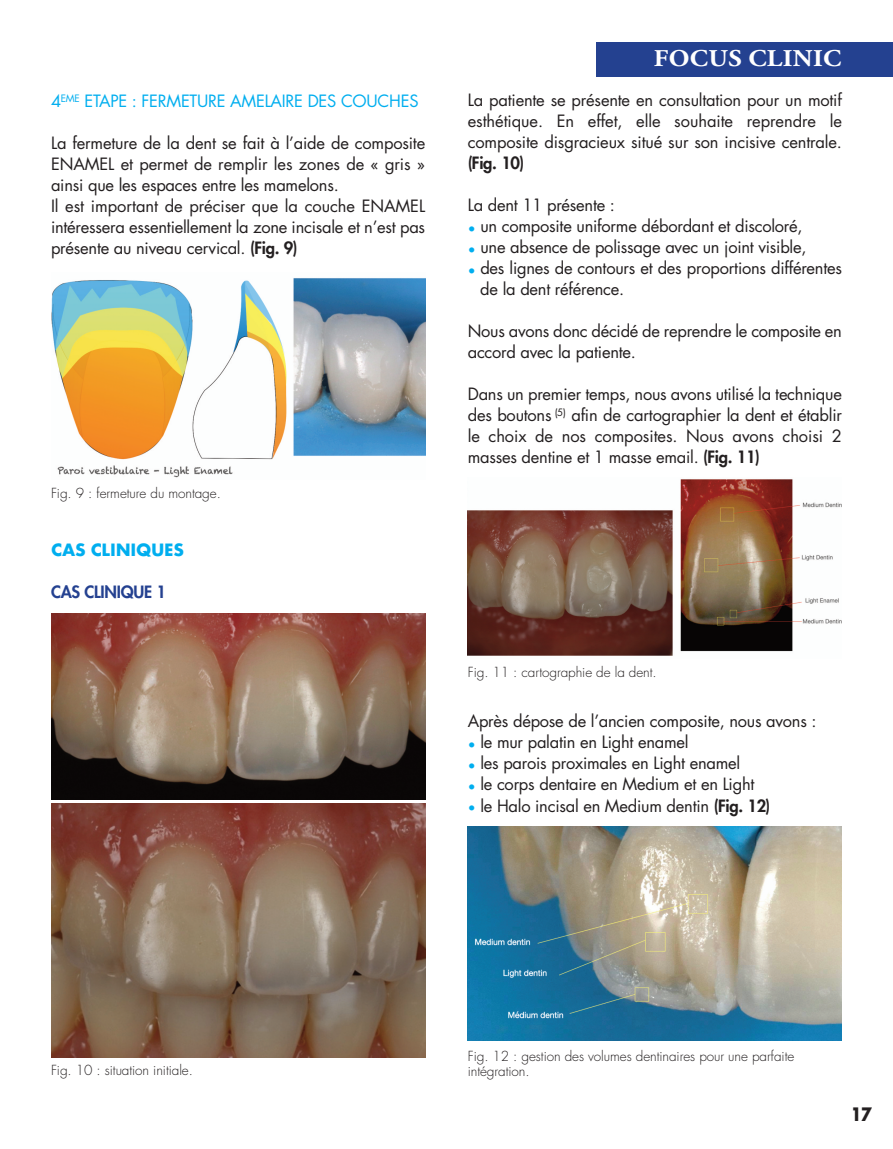
<style>
.page{position:relative;width:893px;height:1149px;background:#fff}
.page>*{position:absolute;margin:0;border:0;box-sizing:border-box;transform-origin:0 0}
.t1{font:700 24px "Adobe Garamond Pro";letter-spacing:.015em;color:#fff;scale:1.1 1}
.t2{font:700 18px "Futura";color:#231f20;scale:.9 1}
.t3{font:16.5px/21px "Futura";letter-spacing:-.015em;color:#231f20}
.t4{font:16.5px "Futura";letter-spacing:-.015em;color:#00aeef}
.t5{font:700 16.5px "Futura";letter-spacing:-.015em;color:#00aeef}
.t6{font:800 16.5px "Futura";letter-spacing:-.015em;color:#244190}
.t7{font:800 16.5px "Futura";color:#231f20}
.t8{font:300 13.5px/15px "Futura";letter-spacing:-.005em;color:#231f20}
.s1{font-weight:800}
</style>
<div class="page">
<div style="left:596px;top:43px;width:297px;height:34px;background:#244190"></div>
<img style="left:51px;top:613px;width:374px;height:185px">
<img style="left:51px;top:803px;width:374px;height:254px">
<img style="left:468px;top:826px;width:374px;height:214px">
<img style="left:51px;top:278px;width:374px;height:200px">
<img style="left:468px;top:479px;width:374px;height:177px">
<p class="t4" style="left:51px;top:94px;width:369px">4<sup>EME</sup> ETAPE : FERMETURE AMELAIRE DES COUCHES</p>
<p class="t3" style="left:51px;top:134px;width:376px">La fermeture de la dent se fait à l’aide de composite ENAMEL et permet de remplir les zones de « gris » ainsi que les espaces entre les mamelons.<br>Il est important de préciser que la couche ENAMEL intéressera essentiellement la zone incisale et n’est pas présente au niveau cervical. <span class="s1">(Fig. 9)</span></p>
<p class="t8" style="left:51px;top:487px;width:171px">Fig. 9 : fermeture du montage.</p>
<p class="t5" style="left:51px;top:538px;width:135px">CAS CLINIQUES</p>
<p class="t6" style="left:51px;top:584px;width:116px">CAS CLINIQUE 1</p>
<h1 class="t1" style="left:654px;top:49px;width:172px">FOCUS CLINIC</h1>
<p class="t3" style="left:468px;top:91px;width:376px;text-align:justify">La patiente se présente en consultation pour un motif esthétique. En effet, elle souhaite reprendre le composite disgracieux situé sur son incisive centrale.</p>
<p class="t7" style="left:468px;top:155px;width:58px">(Fig. 10)</p>
<p class="t3" style="left:468px;top:196px;width:149px">La dent 11 présente :</p>
<p class="t3" style="left:468px;top:217px;width:336px"><sub>•</sub> un composite uniforme débordant et discoloré,</p>
<p class="t3" style="left:468px;top:238px;width:340px"><sub>•</sub> une absence de polissage avec un joint visible,</p>
<p class="t3" style="left:480px;top:259px;width:363px;text-indent:-13px"><sub>•</sub> des lignes de contours et des proportions différentes de la dent référence.</p>
<p class="t3" style="left:468px;top:322px;width:376px">Nous avons donc décidé de reprendre le composite en accord avec la patiente.</p>
<p class="t3" style="left:468px;top:385px;width:376px;text-align:justify">Dans un premier temps, nous avons utilisé la technique des boutons <sup>(5)</sup> afin de cartographier la dent et établir le choix de nos composites. Nous avons choisi 2 masses dentine et 1 masse email. <span class="s1">(Fig. 11)</span></p>
<p class="t8" style="left:468px;top:665px;width:190px">Fig. 11 : cartographie de la dent.</p>
<p class="t3" style="left:468px;top:712px;width:350px">Après dépose de l’ancien composite, nous avons :</p>
<p class="t3" style="left:468px;top:733px;width:222px"><sub>•</sub> le mur palatin en Light enamel</p>
<p class="t3" style="left:468px;top:754px;width:274px"><sub>•</sub> les parois proximales en Light enamel</p>
<p class="t3" style="left:468px;top:775px;width:288px"><sub>•</sub> le corps dentaire en Medium et en Light</p>
<p class="t3" style="left:468px;top:796px;width:304px"><sub>•</sub> le Halo incisal en Medium dentin <span class="s1">(Fig. 12)</span></p>
<p class="t8" style="left:51px;top:1063px;width:143px">Fig. 10 : situation initiale.</p>
<p class="t8" style="left:468px;top:1049px;width:328px">Fig. 12 : gestion des volumes dentinaires pour une parfaite intégration.</p>
<p class="t2" style="left:851px;top:1101px;width:25px">17</p>
</div>
